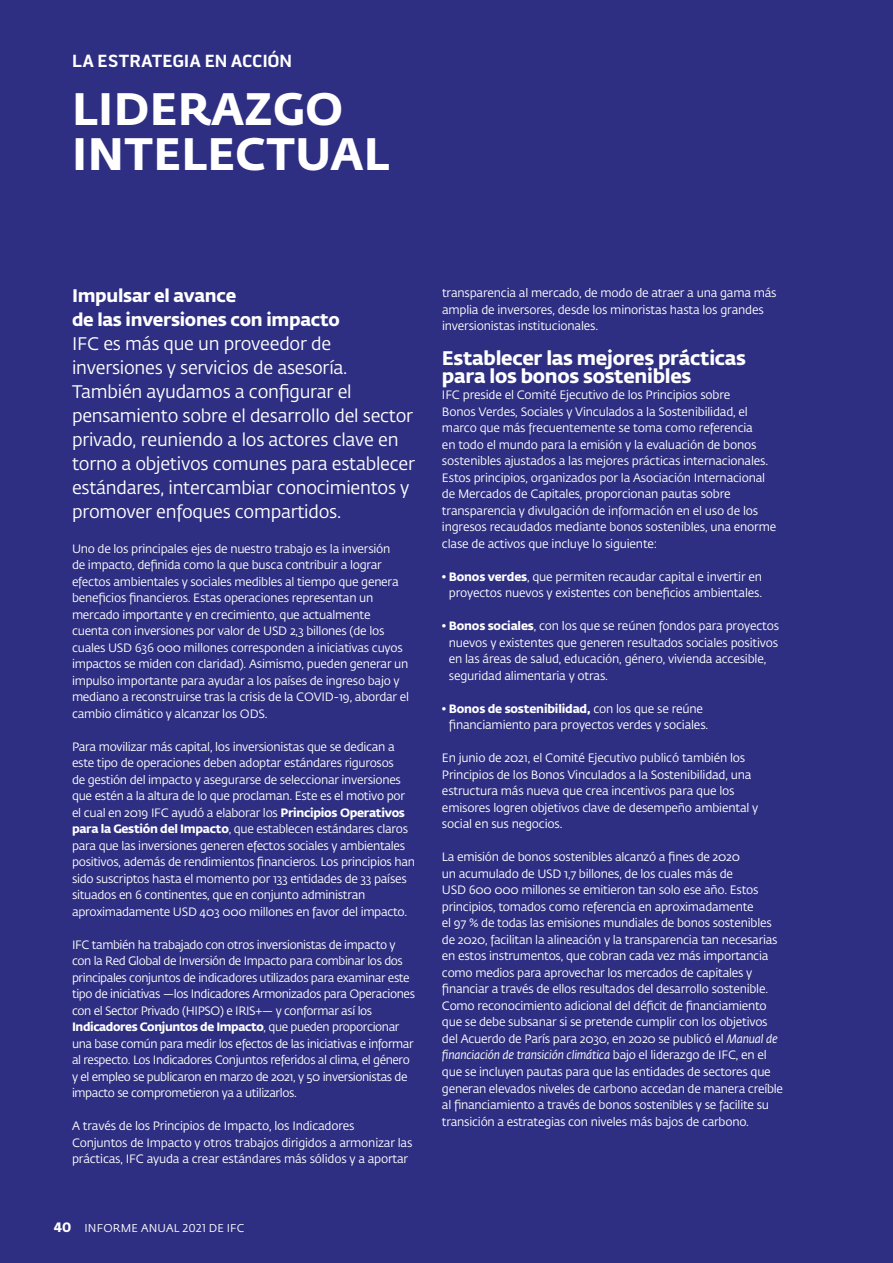
<style>
.page{position:relative;width:893px;height:1263px;background:#2e2e82}
.page>*{position:absolute;margin:0;border:0;box-sizing:border-box;transform-origin:0 0}
.t1{font:700 45px/45px "Fedra Sans Std";letter-spacing:.01em;color:#fff}
.t2{font:700 19.5px/18px "Fedra Sans Std";letter-spacing:-.015em;color:#fff}
.t3{font:18px/24px "Fedra Sans Std";letter-spacing:-.015em;color:#fff}
.t4{font:700 18px/24px "Fedra Sans Std";letter-spacing:-.015em;color:#fff}
.t5{font:700 18px "Pill Gothic 600 mg";letter-spacing:-.005em;color:#fff}
.t6{font:12px/16.5px "Fedra Sans Std";letter-spacing:-.02em;color:#fff}
.t7{font:11.25px "Fedra Sans Std";letter-spacing:.015em;color:#fff}
.s1{font-weight:700}
.s2{font-weight:700;font-size:13.5px}
.s3{font-style:italic}
</style>
<div class="page">
<h3 class="t5" style="left:72px;top:50px;width:222px">LA ESTRATEGIA EN ACCIÓN</h3>
<h1 class="t1" style="left:72px;top:87px;width:319px">LIDERAZGO<br>INTELECTUAL</h1>
<h3 class="t4" style="left:72px;top:284px;width:269px">Impulsar el avance<br>de las inversiones con impacto</h3>
<p class="t3" style="left:72px;top:332px;width:344px">IFC es más que un proveedor de inversiones y servicios de asesoría.<br>También ayudamos a configurar el pensamiento sobre el desarrollo del sector privado, reuniendo a los actores clave en torno a objetivos comunes para establecer estándares, intercambiar conocimientos y promover enfoques compartidos.</p>
<p class="t6" style="left:72px;top:540px;width:339px">Uno de los principales ejes de nuestro trabajo es la inversión<br>de impacto, definida como la que busca contribuir a lograr efectos ambientales y sociales medibles al tiempo que genera beneficios financieros. Estas operaciones representan un mercado importante y en crecimiento, que actualmente cuenta con inversiones por valor de USD 2,3 billones (de los cuales USD 636 000 millones corresponden a iniciativas cuyos impactos se miden con claridad). Asimismo, pueden generar un impulso importante para ayudar a los países de ingreso bajo y mediano a reconstruirse tras la crisis de la COVID‑19, abordar el cambio climático y alcanzar los ODS.</p>
<p class="t6" style="left:72px;top:738px;width:344px">Para movilizar más capital, los inversionistas que se dedican a este tipo de operaciones deben adoptar estándares rigurosos<br>de gestión del impacto y asegurarse de seleccionar inversiones que estén a la altura de lo que proclaman. Este es el motivo por el cual en 2019 IFC ayudó a elaborar los <span class="s1">Principios Operativos para la Gestión del Impacto</span>, que establecen estándares claros para que las inversiones generen efectos sociales y ambientales positivos, además de rendimientos financieros. Los principios han sido suscriptos hasta el momento por 133 entidades de 33 países situados en 6 continentes, que en conjunto administran aproximadamente USD 403 000 millones en favor del impacto.</p>
<p class="t6" style="left:72px;top:936px;width:344px">IFC también ha trabajado con otros inversionistas de impacto y con la Red Global de Inversión de Impacto para combinar los dos principales conjuntos de indicadores utilizados para examinar este tipo de iniciativas —los Indicadores Armonizados para Operaciones con el Sector Privado (HIPSO) e IRIS+— y conformar así los <span class="s1">Indicadores Conjuntos de Impacto</span>, que pueden proporcionar una base común para medir los efectos de las iniciativas e informar al respecto. Los Indicadores Conjuntos referidos al clima, el género y el empleo se publicaron en marzo de 2021, y 50 inversionistas de impacto se comprometieron ya a utilizarlos.</p>
<p class="t6" style="left:72px;top:1118px;width:342px">A través de los Principios de Impacto, los Indicadores<br>Conjuntos de Impacto y otros trabajos dirigidos a armonizar las prácticas, IFC ayuda a crear estándares más sólidos y a aportar</p>
<p class="t7" style="left:54px;top:1221px;width:192px"><span class="s2">40</span> INFORME ANUAL 2021 DE IFC</p>
<p class="t6" style="left:442px;top:285px;width:336px">transparencia al mercado, de modo de atraer a una gama más amplia de inversores, desde los minoristas hasta los grandes inversionistas institucionales.</p>
<h2 class="t2" style="left:442px;top:349px;width:306px">Establecer las mejores prácticas para los bonos sostenibles</h2>
<p class="t6" style="left:442px;top:387px;width:336px">IFC preside el Comité Ejecutivo de los Principios sobre<br>Bonos Verdes, Sociales y Vinculados a la Sostenibilidad, el marco que más frecuentemente se toma como referencia<br>en todo el mundo para la emisión y la evaluación de bonos sostenibles ajustados a las mejores prácticas internacionales.<br>Estos principios, organizados por la Asociación Internacional de Mercados de Capitales, proporcionan pautas sobre transparencia y divulgación de información en el uso de los ingresos recaudados mediante bonos sostenibles, una enorme clase de activos que incluye lo siguiente:</p>
<p class="t6" style="left:442px;top:569px;width:322px;text-align:center"><span class="s1">• Bonos verdes</span>, que permiten recaudar capital e invertir en proyectos nuevos y existentes con beneficios ambientales.</p>
<p class="t6" style="left:449px;top:618px;width:332px;text-indent:-7px"><span class="s1">• Bonos sociales</span>, con los que se reúnen fondos para proyectos nuevos y existentes que generen resultados sociales positivos en las áreas de salud, educación, género, vivienda accesible, seguridad alimentaria y otras.</p>
<p class="t6" style="left:442px;top:701px;width:268px;text-align:center"><span class="s1">• Bonos de sostenibilidad,</span> con los que se reúne financiamiento para proyectos verdes y sociales.</p>
<p class="t6" style="left:442px;top:750px;width:318px">En junio de 2021, el Comité Ejecutivo publicó también los Principios de los Bonos Vinculados a la Sostenibilidad, una estructura más nueva que crea incentivos para que los emisores logren objetivos clave de desempeño ambiental y social en sus negocios.</p>
<p class="t6" style="left:442px;top:849px;width:343px">La emisión de bonos sostenibles alcanzó a fines de 2020<br>un acumulado de USD 1,7 billones, de los cuales más de<br>USD 600 000 millones se emitieron tan solo ese año. Estos principios, tomados como referencia en aproximadamente<br>el 97 % de todas las emisiones mundiales de bonos sostenibles de 2020, facilitan la alineación y la transparencia tan necesarias en estos instrumentos, que cobran cada vez más importancia como medios para aprovechar los mercados de capitales y financiar a través de ellos resultados del desarrollo sostenible.<br>Como reconocimiento adicional del déficit de financiamiento que se debe subsanar si se pretende cumplir con los objetivos del Acuerdo de París para 2030, en 2020 se publicó el <span class="s3">Manual de financiación de transición climática</span> bajo el liderazgo de IFC, en el que se incluyen pautas para que las entidades de sectores que generan elevados niveles de carbono accedan de manera creíble al financiamiento a través de bonos sostenibles y se facilite su transición a estrategias con niveles más bajos de carbono.</p>
</div>
